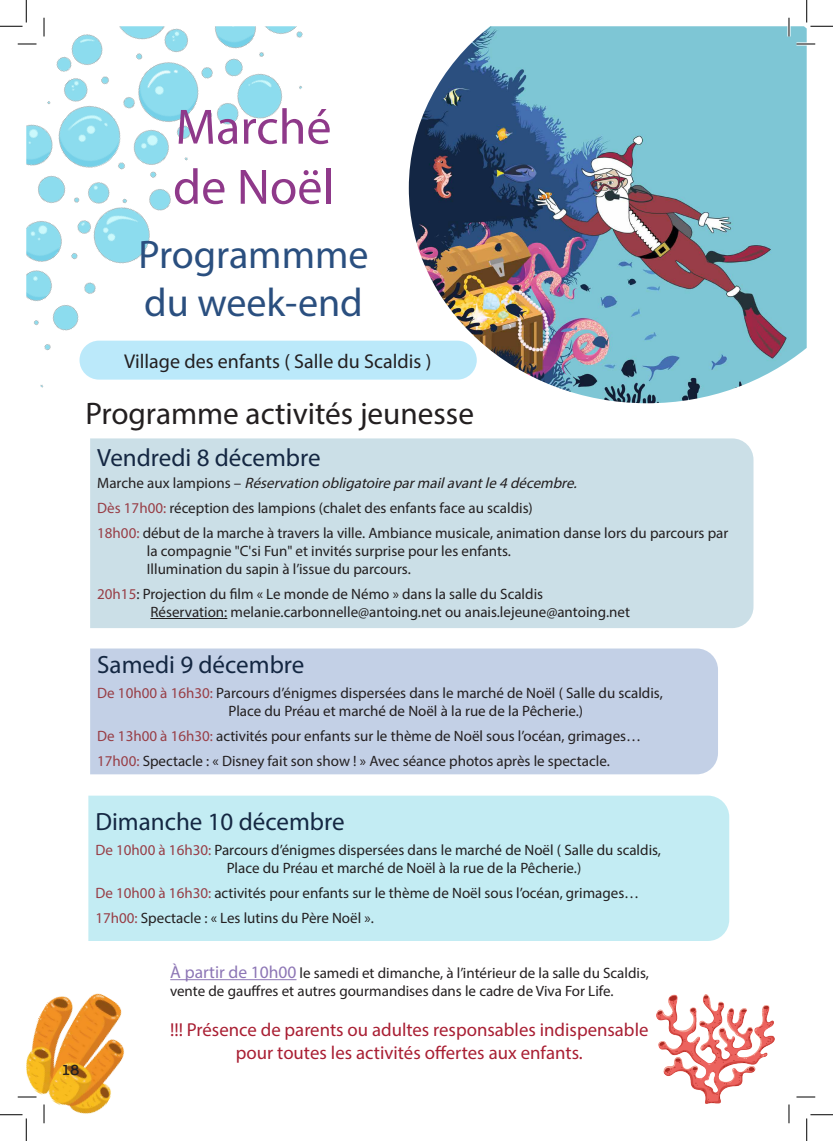
<style>
.page{position:relative;width:833px;height:1141px;background:#fff}
.page>*{position:absolute;margin:0;border:0;box-sizing:border-box;transform-origin:0 0}
.t1{font:50px/60px "Myriad Pro";color:#8f398a}
.t2{font:40px "Myriad Pro";color:#2a4f7f}
.t3{font:31.25px "Myriad Pro";color:#231f20}
.t4{font:25px "Myriad Pro";color:#142742}
.t5{font:20px "Myriad Pro";color:#231f20}
.t6{font:18.75px "Myriad Pro";color:#a91f33}
.t7{font:15px/18px "Myriad Pro";color:#231f20}
.t8{font:italic 15px "Myriad Pro";color:#231f20}
.t9{font:600 15px "American Typewriter";color:#231f20}
.s1{font-style:normal}
.s2{color:#983e46}
.s3{font-size:17.5px;color:#8d76b5}
</style>
<div class="page">
<img style="left:26px;top:26px;width:307px;height:362px">
<img style="left:26px;top:993px;width:99px;height:121px">
<img style="left:408px;top:26px;width:398px;height:377px">
<div style="left:88px;top:795px;width:640px;height:145px;background:#c3ecf3"></div>
<div style="left:90px;top:438px;width:663px;height:190px;background:#cbdfe7"></div>
<hr style="left:150px;top:618px;width:77px;height:1px;background:#231f20">
<div style="left:90px;top:648px;width:627px;height:126px;background:#c3d0e6"></div>
<div style="left:79px;top:340px;width:397px;height:39px;background:#bbe9fa;border-radius:19px"></div>
<img style="left:656px;top:994px;width:118px;height:109px">
<hr style="left:170px;top:979px;width:126px;height:1px;background:#8d76b5">
<svg style="left:18px;top:42px;width:18px;height:4px"></svg>
<svg style="left:796px;top:42px;width:18px;height:4px"></svg>
<hr style="left:18px;top:1095px;width:18px;height:3px;background:#fff">
<svg style="left:42px;top:18px;width:4px;height:18px"></svg>
<svg style="left:42px;top:1104px;width:4px;height:19px"></svg>
<svg style="left:786px;top:18px;width:4px;height:18px"></svg>
<svg style="left:789px;top:1104px;width:1px;height:19px"></svg>
<svg style="left:18px;top:44px;width:18px;height:1px"></svg>
<svg style="left:796px;top:44px;width:18px;height:1px"></svg>
<svg style="left:18px;top:1096px;width:18px;height:1px"></svg>
<svg style="left:796px;top:1096px;width:18px;height:1px"></svg>
<svg style="left:44px;top:18px;width:1px;height:18px"></svg>
<svg style="left:44px;top:1104px;width:1px;height:19px"></svg>
<svg style="left:788px;top:18px;width:1px;height:18px"></svg>
<svg style="left:788px;top:1104px;width:1px;height:19px"></svg>
<svg style="left:0;top:0;width:27px;height:27px"></svg>
<svg style="left:0;top:1114px;width:27px;height:26px"></svg>
<svg style="left:805px;top:0;width:27px;height:27px"></svg>
<svg style="left:806px;top:1114px;width:26px;height:26px"></svg>
<p class="t1" style="left:173px;top:96px;width:163px">Marché de Noël</p>
<p class="t2" style="left:138px;top:229px;width:231px">Programmme</p>
<p class="t2" style="left:144px;top:277px;width:220px">du week-end</p>
<p class="t5" style="left:124px;top:348px;width:308px">Village des enfants ( Salle du Scaldis )</p>
<p class="t3" style="left:85px;top:394px;width:390px">Programme activités jeunesse</p>
<p class="t4" style="left:97px;top:442px;width:225px">Vendredi 8 décembre</p>
<p class="t8" style="left:97px;top:473px;width:484px"><span class="s1">M a r c h e a u x l a m p i o n s –</span> Réservation obligatoireparmailavantle4décembre.</p>
<p class="t7" style="left:97px;top:498px;width:437px"><span class="s2">Dès 17h00:</span> réception des lampions (chalet des enfants face au scaldis)</p>
<p class="t7" style="left:97px;top:523px;width:632px"><span class="s2">18h00:</span> début de la marche à travers la ville. Ambiance musicale, animation danse lors du parcours par</p>
<p class="t7" style="left:147px;top:541px;width:365px">la compagnie "C'si Fun" et invités surprise pour les enfants.</p>
<p class="t7" style="left:147px;top:559px;width:265px">Illumination du sapin à l’issue du parcours.</p>
<p class="t7" style="left:97px;top:584px;width:447px"><span class="s2">20h15</span>: Projection du film « Le monde de Némo » dans la salle du Scaldis</p>
<p class="t7" style="left:150px;top:602px;width:481px">Réservation: melanie.carbonnelle@antoing.net ou anais.lejeune@antoing.net</p>
<p class="t4" style="left:97px;top:649px;width:208px">Samedi 9 décembre</p>
<p class="t7" style="left:97px;top:683px;width:566px"><span class="s2">De 10h00 à 16h30:</span> Parcours d’énigmes dispersées dans le marché de Noël ( Salle du scaldis,</p>
<p class="t7" style="left:228px;top:701px;width:356px">Place du Préau et marché de Noël à la rue de la Pêcherie.)</p>
<p class="t7" style="left:97px;top:727px;width:545px"><span class="s2">De 13h00 à 16h30:</span> activités pour enfants sur le thème de Noël sous l’océan, grimages…</p>
<p class="t7" style="left:97px;top:752px;width:514px"><span class="s2">17h00:</span> Spectacle : « Disney fait son show ! » Avec séance photos après le spectacle.</p>
<p class="t9" style="left:62px;top:1058px;width:20px">18</p>
<p class="t4" style="left:95px;top:806px;width:250px">Dimanche 10 décembre</p>
<p class="t7" style="left:95px;top:840px;width:566px"><span class="s2">De 10h00 à 16h30:</span> Parcours d’énigmes dispersées dans le marché de Noël ( Salle du scaldis,</p>
<p class="t7" style="left:226px;top:858px;width:356px">Place du Préau et marché de Noël à la rue de la Pêcherie.)</p>
<p class="t7" style="left:95px;top:883px;width:545px"><span class="s2">De 10h00 à 16h30:</span> activités pour enfants sur le thème de Noël sous l’océan, grimages…</p>
<p class="t7" style="left:95px;top:908px;width:280px"><span class="s2">17h00:</span> Spectacle : « Les lutins du Père Noël ».</p>
<p class="t7" style="left:170px;top:963px;width:480px"><span class="s3">À partir de 10h00</span> le samedi et dimanche, à l’intérieur de la salle du Scaldis, vente de gauffres et autres gourmandises dans le cadre de Viva For Life.</p>
<p class="t6" style="left:170px;top:1018px;width:479px">!!! Présence de parents ou adultes responsables indispensable</p>
<p class="t6" style="left:236px;top:1041px;width:348px">pour toutes les activités offertes aux enfants.</p>
</div>
